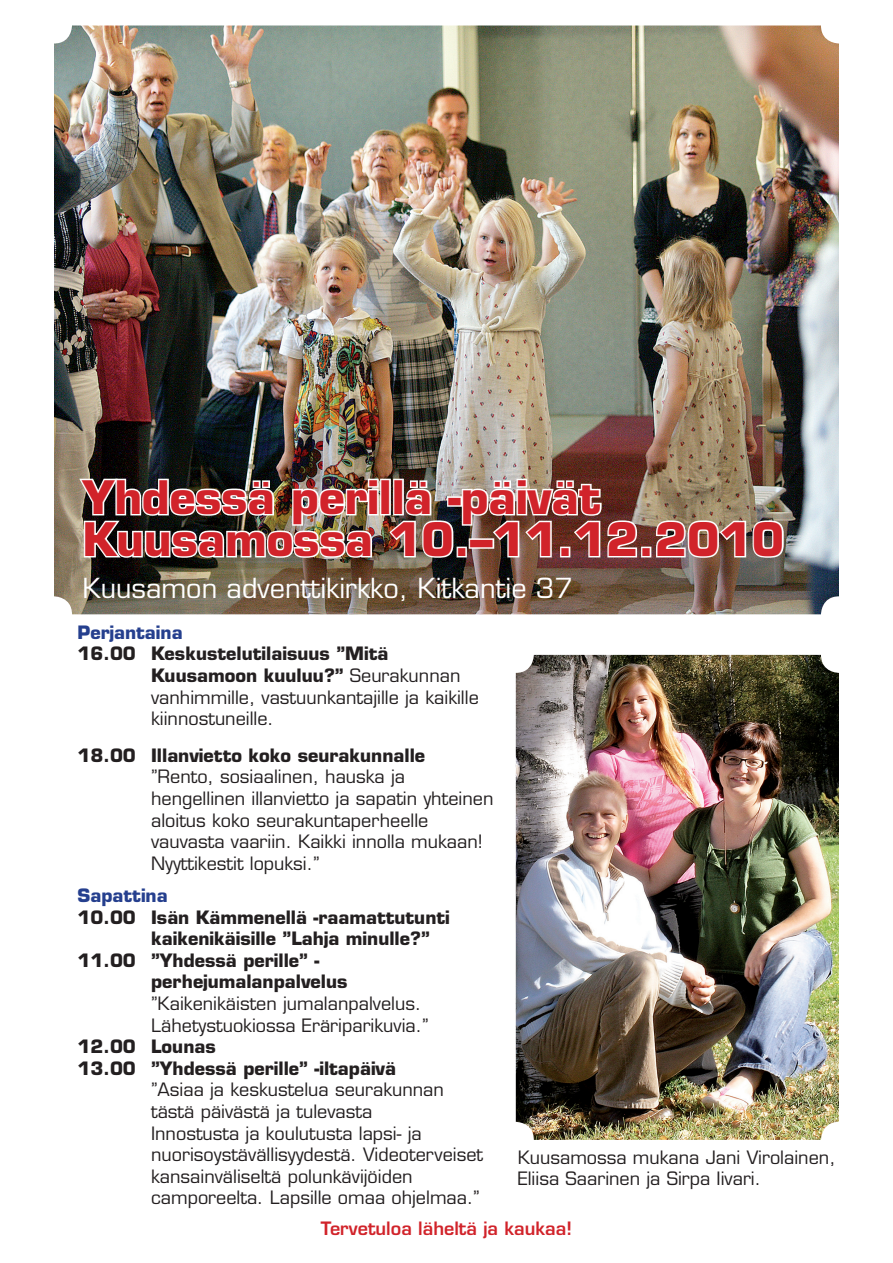
<style>
.page{position:relative;width:893px;height:1263px;background:#fff}
.page>*{position:absolute;margin:0;border:0;box-sizing:border-box;transform-origin:0 0}
.Oletus{font:700 45px/42px "Eurostile";color:#d1232a}
.Oletus-2{font:27px "Eurostile";color:#fff}
.Oletus-3{font:18px/21.6px "Eurostile";color:#231f20}
.Oletus-4{font:700 18px/21.6px "Eurostile";color:#231f20}
.Oletus-5{font:600 18px "Eurostile";color:#d1232a}
.Oletus-6{font:700 18px "Eurostile";color:#253f8e}
.s1{font-weight:700}
</style>
<div class="page">
<img style="left:516px;top:655px;width:323px;height:485px;border-radius:18px">
<img style="left:54px;top:26px;width:785px;height:588px;border-radius:18px">
<div style="left:380px;top:479px;width:11px;height:36px;border:3px solid #fff"></div>
<img style="left:77px;top:476px;width:303px;height:83px">
<img style="left:387px;top:477px;width:252px;height:82px">
<div style="left:641px;top:547px;width:10px;height:10px;border:3px solid #fff"></div>
<img style="left:654px;top:519px;width:131px;height:40px">
<p class="Oletus" style="left:82px;top:476px;width:703px">Yhdessä perillä -päivät<br>Kuusamossa 10.–11.12.2010</p>
<p class="Oletus-2" style="left:82px;top:572px;width:492px">Kuusamon adventtikirkko, Kitkantie 37</p>
<p class="Oletus-6" style="left:78px;top:621px;width:107px">Perjantaina</p>
<p class="Oletus-3" style="left:151px;top:643px;width:329px;text-indent:-74px"><span class="s1">16.00 Keskustelutilaisuus ”Mitä Kuusamoon kuuluu?”</span> Seurakunnan vanhimmille, vastuunkantajille ja kaikille kiinnostuneille.</p>
<p class="Oletus-4" style="left:78px;top:744px;width:349px">18.00 Illanvietto koko seurakunnalle</p>
<p class="Oletus-3" style="left:151px;top:766px;width:344px">”Rento, sosiaalinen, hauska ja hengellinen illanvietto ja sapatin yhteinen aloitus koko seurakuntaperheelle vauvasta vaariin. Kaikki innolla mukaan!<br>Nyyttikestit lopuksi.”</p>
<p class="Oletus-6" style="left:78px;top:884px;width:92px">Sapattina</p>
<p class="Oletus-4" style="left:151px;top:906px;width:300px;text-indent:-74px">10.00 Isän Kämmenellä -raamattutunti kaikenikäisille ”Lahja minulle?”</p>
<p class="Oletus-4" style="left:151px;top:949px;width:198px;text-indent:-74px">11.00 ”Yhdessä perille” - perhejumalanpalvelus</p>
<p class="Oletus-3" style="left:151px;top:992px;width:279px">”Kaikenikäisten jumalanpalvelus.<br>Lähetystuokiossa Eräriparikuvia.”</p>
<p class="Oletus-4" style="left:78px;top:1035px;width:140px">12.00 Lounas</p>
<p class="Oletus-4" style="left:78px;top:1057px;width:320px">13.00 ”Yhdessä perille” -iltapäivä</p>
<p class="Oletus-3" style="left:151px;top:1079px;width:334px">”Asiaa ja keskustelua seurakunnan tästä päivästä ja tulevasta<br>Innostusta ja koulutusta lapsi- ja nuorisoystävällisyydestä. Videoterveiset kansainväliseltä polunkävijöiden camporeelta. Lapsille omaa ohjelmaa.”</p>
<p class="Oletus-5" style="left:321px;top:1217px;width:253px">Tervetuloa läheltä ja kaukaa!</p>
<p class="Oletus-3" style="left:518px;top:1146px;width:319px">Kuusamossa mukana Jani Virolainen,<br>Eliisa Saarinen ja Sirpa Iivari.</p>
</div>
